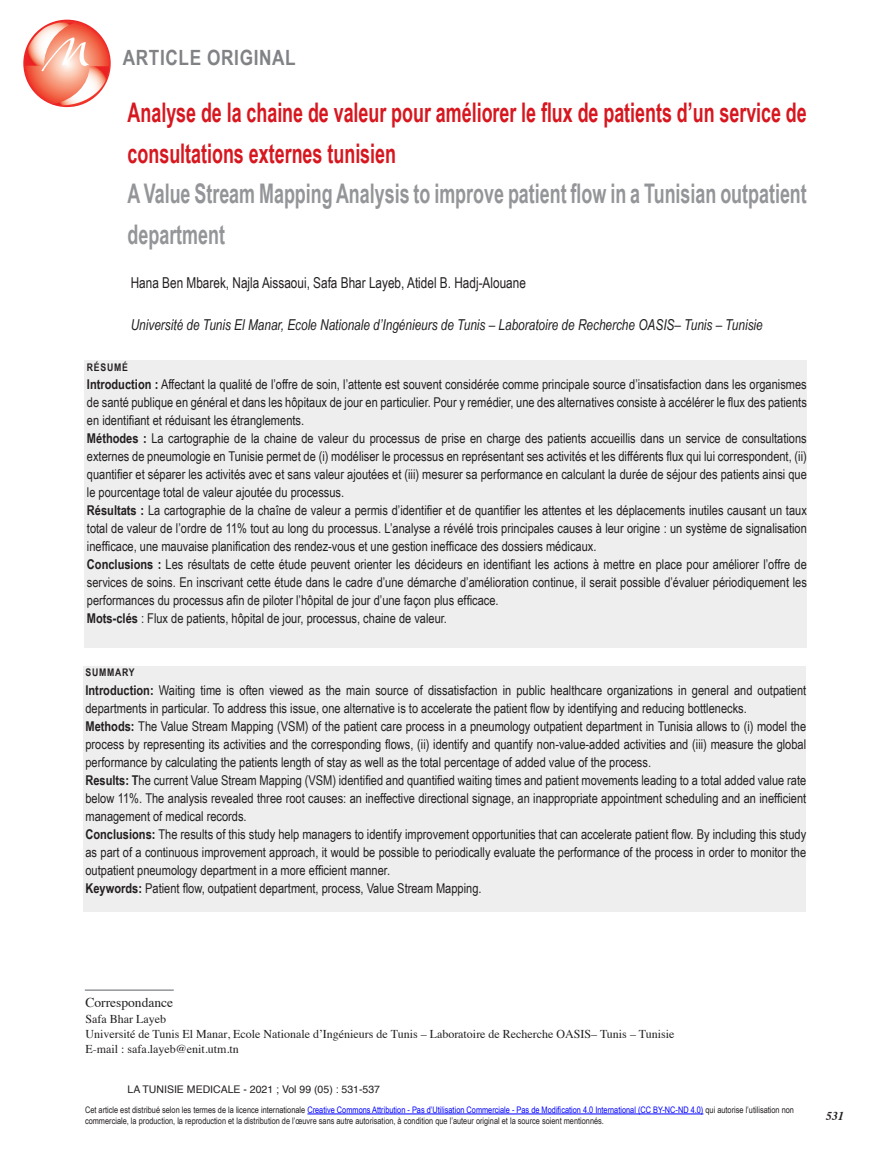
<style>
.page{position:relative;width:893px;height:1149px;background:#fff}
.page>*{position:absolute;margin:0;border:0;box-sizing:border-box;transform-origin:0 0}
.t1{font:700 27px/40.5px "Arial Narrow";color:#d7171f;scale:.81 1}
.t2{font:700 27px/40.5px "Arial Narrow";color:#939598;scale:.81 1}
.t3{font:700 21px "Arial Narrow";letter-spacing:.03em;color:#808285}
.t4{font:italic 15px "Arial Narrow";color:#231f20;scale:.96 1}
.t5{font:15px "Arial Narrow";color:#231f20;scale:.96 1}
.t6{font:13.5px/18px "Arial Narrow";color:#231f20;text-align:justify}
.t7{font:13.5px "Times";color:#231f20}
.t8{font:12px "Times";color:#231f20}
.t9{font:italic 700 12px "Times";color:#231f20}
.t10{font:10.5px "Helvetica";color:#231f20}
.t11{font:700 10.5px "Arial Narrow";letter-spacing:.07em;color:#231f20}
.t12{font:9px/10.8px "Arial Narrow";color:#231f20}
.s1{font-weight:700}
.s2{color:#00f}
</style>
<div class="page">
<div style="left:83px;top:665px;width:723px;height:246px;background:#eeeeef"></div>
<div style="left:85px;top:360px;width:722px;height:287px;background:#eeeeef"></div>
<hr style="left:85px;top:989px;width:89px;height:1px;background:#939598">
<svg style="left:23px;top:20px;width:88px;height:87px"></svg>
<svg style="left:24px;top:23px;width:85px;height:82px"></svg>
<hr style="left:307px;top:1113px;width:396px;height:1px;background:#00f">
<p class="t3" style="left:123px;top:42px;width:175px">ARTICLE ORIGINAL</p>
<p class="t1" style="left:128px;top:91px;width:840px">Analyse de la chaine de valeur pour améliorer le flux de patients d’un service de consultations externes tunisien</p>
<p class="t2" style="left:128px;top:172px;width:840px">A Value Stream Mapping Analysis to improve patient flow in a Tunisian outpatient department</p>
<p class="t5" style="left:131px;top:271px;width:413px">Hana Ben Mbarek, Najla Aissaoui, Safa Bhar Layeb, Atidel B. Hadj-Alouane</p>
<p class="t4" style="left:131px;top:314px;width:660px">Université de Tunis El Manar, Ecole Nationale d’Ingénieurs de Tunis – Laboratoire de Recherche OASIS– Tunis – Tunisie</p>
<p class="t11" style="left:87px;top:359px;width:42px">RÉSUMÉ</p>
<p class="t6" style="left:87px;top:374px;width:721px"><span class="s1">Introduction :</span> Affectant la qualité de l’offre de soin, l’attente est souvent considérée comme principale source d’insatisfaction dans les organismes de santé publique en général et dans les hôpitaux de jour en particulier. Pour y remédier, une des alternatives consiste à accélérer le flux des patients en identifiant et réduisant les étranglements.</p>
<p class="t6" style="left:87px;top:428px;width:721px"><span class="s1">Méthodes :</span> La cartographie de la chaine de valeur du processus de prise en charge des patients accueillis dans un service de consultations externes de pneumologie en Tunisie permet de (i) modéliser le processus en représentant ses activités et les différents flux qui lui correspondent, (ii) quantifier et séparer les activités avec et sans valeur ajoutées et (iii) mesurer sa performance en calculant la durée de séjour des patients ainsi que le pourcentage total de valeur ajoutée du processus.</p>
<p class="t6" style="left:87px;top:500px;width:721px"><span class="s1">Résultats :</span> La cartographie de la chaîne de valeur a permis d’identifier et de quantifier les attentes et les déplacements inutiles causant un taux total de valeur de l’ordre de 11% tout au long du processus. L’analyse a révélé trois principales causes à leur origine : un système de signalisation inefficace, une mauvaise planification des rendez-vous et une gestion inefficace des dossiers médicaux.</p>
<p class="t6" style="left:87px;top:554px;width:721px"><span class="s1">Conclusions :</span> Les résultats de cette étude peuvent orienter les décideurs en identifiant les actions à mettre en place pour améliorer l’offre de services de soins. En inscrivant cette étude dans le cadre d’une démarche d’amélioration continue, il serait possible d’évaluer périodiquement les performances du processus afin de piloter l’hôpital de jour d’une façon plus efficace.</p>
<p class="t6" style="left:87px;top:608px;width:362px"><span class="s1">Mots-clés</span> : Flux de patients, hôpital de jour, processus, chaine de valeur.</p>
<p class="t11" style="left:85px;top:664px;width:51px">SUMMARY</p>
<p class="t6" style="left:85px;top:680px;width:722px"><span class="s1">Introduction:</span> Waiting time is often viewed as the main source of dissatisfaction in public healthcare organizations in general and outpatient departments in particular. To address this issue, one alternative is to accelerate the patient flow by identifying and reducing bottlenecks.</p>
<p class="t6" style="left:85px;top:716px;width:722px"><span class="s1">Methods:</span> The Value Stream Mapping (VSM) of the patient care process in a pneumology outpatient department in Tunisia allows to (i) model the process by representing its activities and the corresponding flows, (ii) identify and quantify non-value-added activities and (iii) measure the global performance by calculating the patients length of stay as well as the total percentage of added value of the process.</p>
<p class="t6" style="left:85px;top:770px;width:722px"><span class="s1">Results: T</span>he current Value Stream Mapping (VSM) identified and quantified waiting times and patient movements leading to a total added value rate below 11%. The analysis revealed three root causes: an ineffective directional signage, an inappropriate appointment scheduling and an inefficient management of medical records.</p>
<p class="t6" style="left:85px;top:824px;width:722px"><span class="s1">Conclusions:</span> The results of this study help managers to identify improvement opportunities that can accelerate patient flow. By including this study as part of a continuous improvement approach, it would be possible to periodically evaluate the performance of the process in order to monitor the outpatient pneumology department in a more efficient manner.</p>
<p class="t6" style="left:85px;top:878px;width:398px"><span class="s1">Keywords:</span> Patient flow, outpatient department, process, Value Stream Mapping.</p>
<p class="t7" style="left:85px;top:989px;width:89px">Correspondance</p>
<p class="t8" style="left:85px;top:1007px;width:82px">Safa Bhar Layeb</p>
<p class="t8" style="left:85px;top:1022px;width:590px">Université de Tunis El Manar, Ecole Nationale d’Ingénieurs de Tunis – Laboratoire de Recherche OASIS– Tunis – Tunisie</p>
<p class="t8" style="left:85px;top:1037px;width:155px">E-mail : safa.layeb@enit.utm.tn</p>
<p class="t10" style="left:128px;top:1080px;width:254px">LA TUNISIE MEDICALE - 2021 ; Vol 99 (05) : 531-537</p>
<p class="t12" style="left:85px;top:1103px;width:710px">Cet article est distribué selon les termes de la licence internationale <span class="s2">Creative Commons Attribution - Pas d’Utilisation Commerciale - Pas de Modification 4.0 International (CC BY-NC-ND 4.0)</span> qui autorise l’utilisation non commerciale, la production, la reproduction et la distribution de l’œuvre sans autre autorisation, à condition que l’auteur original et la source soient mentionnés.</p>
<p class="t9" style="left:826px;top:1103px;width:19px">531</p>
</div>
